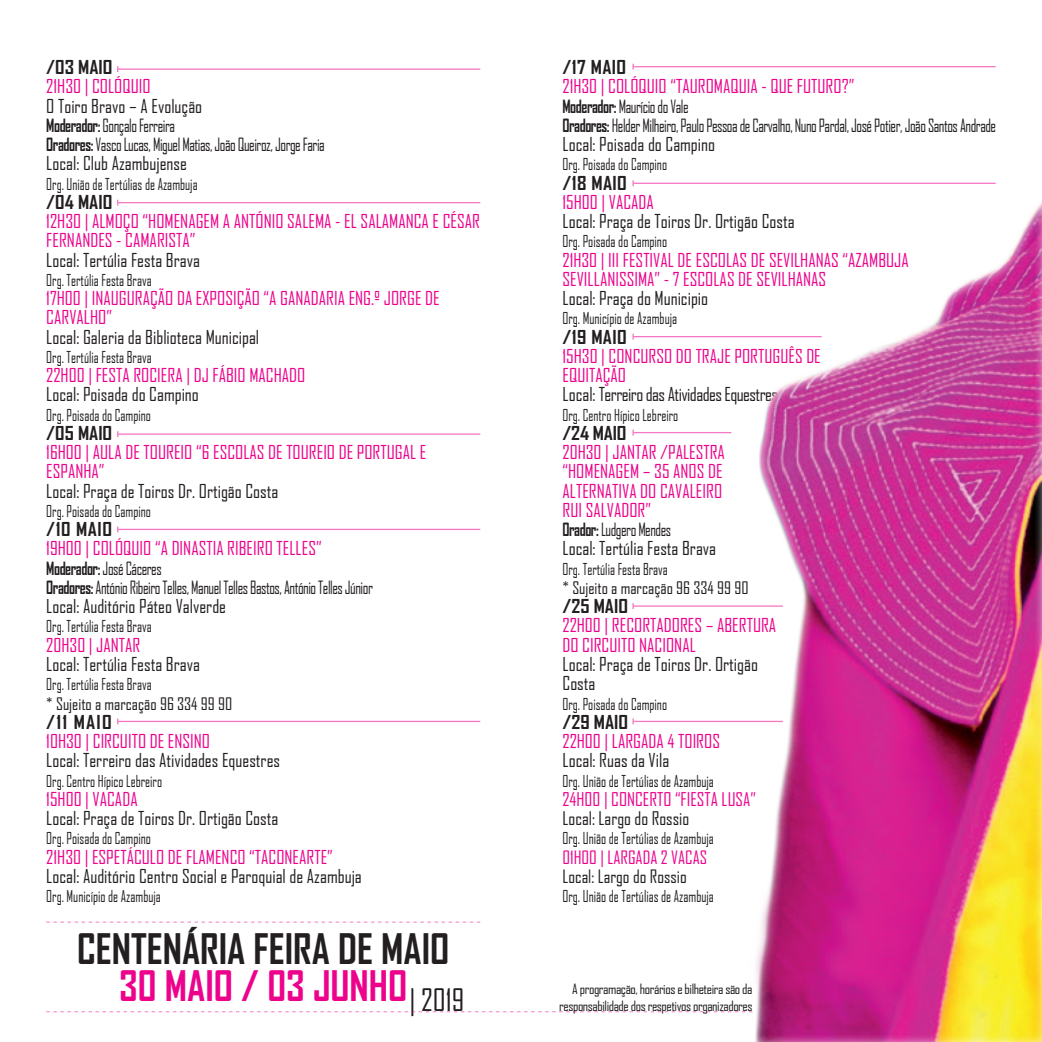
<style>
.page{position:relative;width:1042px;height:1042px;background:#fff}
.page>*{position:absolute;margin:0;border:0;box-sizing:border-box;transform-origin:0 0}
.t1{font:700 40.25px "Agency FB";color:#231f20}
.t2{font:700 40.25px "Agency FB";color:#ed028c}
.t3{font:29.75px "Agency FB";color:#231f20}
.t4{font:18.38px/19.2px "Agency FB";color:#ed028c}
.t5{font:18.38px/19.2px "Agency FB";color:#231f20}
.t6{font:700 18.38px "Agency FB";color:#231f20;scale:1.1 1}
.t7{font:18.38px "Agency FB";letter-spacing:-.03em;color:#231f20}
.t8{font:18.2px "Agency FB";color:#ed028c}
.t9{font:18.03px "Agency FB";color:#231f20}
.t10{font:17.68px "Agency FB";color:#ed028c}
.t11{font:17.68px "Agency FB";color:#231f20}
.t12{font:17.5px "Agency FB";letter-spacing:-.03em;color:#231f20;scale:.85 1}
.t13{font:16.62px "Agency FB";color:#231f20}
.t14{font:15.75px "Agency FB";color:#231f20;scale:.85 1}
.t15{font:13.65px/16.8px "Agency FB";letter-spacing:-.03em;color:#231f20;text-align:right;scale:1.04 1}
.s1{font-weight:700}
.s2{font-size:18.03px}
</style>
<div class="page">
<svg style="left:700px;top:66px;width:342px;height:976px"></svg>
<hr style="left:118px;top:68px;width:362px;height:2px;background:#ed028c">
<svg style="left:46px;top:921px;width:434px;height:1px"></svg>
<svg style="left:46px;top:1011px;width:706px;height:1px"></svg>
<hr style="left:118px;top:202px;width:362px;height:1px;background:#ed028c">
<hr style="left:118px;top:433px;width:362px;height:2px;background:#ed028c">
<hr style="left:118px;top:529px;width:362px;height:1px;background:#ed028c">
<hr style="left:118px;top:721px;width:362px;height:1px;background:#ed028c">
<hr style="left:633px;top:66px;width:362px;height:1px;background:#ed028c">
<svg style="left:632px;top:64px;width:2px;height:6px"></svg>
<hr style="left:633px;top:183px;width:362px;height:1px;background:#ed028c">
<svg style="left:632px;top:180px;width:2px;height:6px"></svg>
<hr style="left:633px;top:336px;width:188px;height:1px;background:#ed028c">
<svg style="left:632px;top:334px;width:2px;height:6px"></svg>
<hr style="left:633px;top:432px;width:98px;height:1px;background:#ed028c">
<hr style="left:633px;top:605px;width:150px;height:2px;background:#ed028c">
<svg style="left:632px;top:603px;width:2px;height:6px"></svg>
<hr style="left:633px;top:721px;width:150px;height:1px;background:#ed028c">
<svg style="left:632px;top:718px;width:2px;height:6px"></svg>
<p class="t6" style="left:46px;top:56px;width:62px">/03 MAIO</p>
<p class="t4" style="left:46px;top:76px;width:106px">21H30 | COLÓQUIO</p>
<p class="t5" style="left:46px;top:96px;width:157px">O Toiro Bravo – A Evolução</p>
<p class="t12" style="left:46px;top:115px;width:153px"><span class="s1">Moderador:</span> Gonçalo Ferreira</p>
<p class="t12" style="left:46px;top:134px;width:329px"><span class="s1">Oradores:</span> Vasco Lucas, Miguel Matias, João Queiroz, Jorge Faria</p>
<p class="t5" style="left:46px;top:153px;width:142px">Local: Club Azambujense</p>
<p class="t14" style="left:46px;top:174px;width:180px">Org. União de Tertúlias de Azambuja</p>
<p class="t6" style="left:46px;top:191px;width:61px">/04 MAIO</p>
<p class="t4" style="left:46px;top:211px;width:435px">12H30 | ALMOÇO “HOMENAGEM A ANTÓNIO SALEMA - EL SALAMANCA E CÉSAR<br>FERNANDES - CAMARISTA”</p>
<p class="t5" style="left:46px;top:250px;width:155px">Local: Tertúlia Festa Brava</p>
<p class="t14" style="left:46px;top:270px;width:125px">Org. Tertúlia Festa Brava</p>
<p class="t4" style="left:46px;top:288px;width:395px">17H00 | INAUGURAÇÃO DA EXPOSIÇÃO “A GANADARIA ENG.º JORGE DE<br>CARVALHO”</p>
<p class="t5" style="left:46px;top:327px;width:214px">Local: Galeria da Biblioteca Municipal</p>
<p class="t14" style="left:46px;top:347px;width:125px">Org. Tertúlia Festa Brava</p>
<p class="t4" style="left:46px;top:365px;width:261px">22H00 | FESTA ROCIERA | DJ FÁBIO MACHADO</p>
<p class="t5" style="left:46px;top:384px;width:154px">Local: Poisada do Campino</p>
<p class="t14" style="left:46px;top:405px;width:125px">Org. Poisada do Campino</p>
<p class="t6" style="left:46px;top:422px;width:61px">/05 MAIO</p>
<p class="t4" style="left:46px;top:442px;width:382px">16H00 | AULA DE TOUREIO “6 ESCOLAS DE TOUREIO DE PORTUGAL E<br>ESPANHA”</p>
<p class="t5" style="left:46px;top:481px;width:234px">Local: Praça de Toiros Dr. Ortigão Costa</p>
<p class="t14" style="left:46px;top:501px;width:125px">Org. Poisada do Campino</p>
<p class="t6" style="left:46px;top:518px;width:61px">/10 MAIO</p>
<p class="t4" style="left:46px;top:538px;width:277px">19H00 | COLÓQUIO “A DINASTIA RIBEIRO TELLES”</p>
<p class="t12" style="left:46px;top:557px;width:137px"><span class="s1">Moderador:</span> José Cáceres</p>
<p class="t12" style="left:46px;top:577px;width:386px"><span class="s1">Oradores:</span> António Ribeiro Telles, Manuel Telles Bastos, António Telles Júnior</p>
<p class="t5" style="left:46px;top:596px;width:181px">Local: Auditório Páteo Valverde</p>
<p class="t14" style="left:46px;top:617px;width:125px">Org. Tertúlia Festa Brava</p>
<p class="t4" style="left:46px;top:635px;width:96px">20H30 | JANTAR</p>
<p class="t5" style="left:46px;top:654px;width:155px">Local: Tertúlia Festa Brava</p>
<p class="t14" style="left:46px;top:675px;width:125px">Org. Tertúlia Festa Brava</p>
<p class="t13" style="left:46px;top:693px;width:187px">* Sujeito a marcação 96 334 99 90</p>
<p class="t6" style="left:46px;top:710px;width:61px">/11 MAIO</p>
<p class="t4" style="left:46px;top:731px;width:165px">10H30 | CIRCUITO DE ENSINO</p>
<p class="t5" style="left:46px;top:750px;width:235px">Local: Terreiro das Atividades Equestres</p>
<p class="t14" style="left:46px;top:771px;width:138px">Org. Centro Hípico Lebreiro</p>
<p class="t4" style="left:46px;top:789px;width:93px">15H00 | VACADA</p>
<p class="t5" style="left:46px;top:808px;width:234px">Local: Praça de Toiros Dr. Ortigão Costa</p>
<p class="t14" style="left:46px;top:829px;width:125px">Org. Poisada do Campino</p>
<p class="t4" style="left:46px;top:846px;width:288px">21H30 | ESPETÁCULO DE FLAMENCO “TACONEARTE”</p>
<p class="t5" style="left:46px;top:866px;width:317px">Local: Auditório Centro Social e Paroquial de Azambuja</p>
<p class="t14" style="left:46px;top:886px;width:136px">Org. Município de Azambuja</p>
<p class="t6" style="left:562px;top:56px;width:59px">/17 MAIO</p>
<p class="t4" style="left:562px;top:76px;width:293px">21H30 | COLÓQUIO “TAUROMAQUIA - QUE FUTURO?”</p>
<p class="t12" style="left:562px;top:95px;width:150px"><span class="s1">Moderador:</span> Maurício do Vale</p>
<p class="t12" style="left:562px;top:115px;width:512px"><span class="s1">Oradores:</span> Helder Milheiro, Paulo Pessoa de Carvalho, Nuno Pardal, José Potier, João Santos Andrade</p>
<p class="t5" style="left:562px;top:134px;width:154px">Local: Poisada do Campino</p>
<p class="t14" style="left:562px;top:155px;width:125px">Org. Poisada do Campino</p>
<p class="t6" style="left:562px;top:171px;width:60px">/18 MAIO</p>
<p class="t4" style="left:562px;top:192px;width:93px">15H00 | VACADA</p>
<p class="t5" style="left:562px;top:211px;width:234px">Local: Praça de Toiros Dr. Ortigão Costa</p>
<p class="t14" style="left:562px;top:232px;width:125px">Org. Poisada do Campino</p>
<p class="t4" style="left:562px;top:250px;width:348px">21H30 | III FESTIVAL DE ESCOLAS DE SEVILHANAS “AZAMBUJA<br>SEVILLANISSIMA” - 7 ESCOLAS DE SEVILHANAS</p>
<p class="t5" style="left:562px;top:288px;width:147px">Local: Praça do Municipio</p>
<p class="t14" style="left:562px;top:309px;width:136px">Org. Município de Azambuja</p>
<p class="t6" style="left:562px;top:325px;width:60px">/19 MAIO</p>
<p class="t4" style="left:562px;top:346px;width:260px">15H30 | CONCURSO DO TRAJE PORTUGUÊS DE<br>EQUITAÇÃO</p>
<p class="t7" style="left:562px;top:383px;width:217px">Local: Terreiro das Atividades Equestres</p>
<p class="t14" style="left:562px;top:405px;width:138px">Org. Centro Hípico Lebreiro</p>
<p class="t6" style="left:562px;top:422px;width:60px">/24 MAIO</p>
<p class="t4" style="left:562px;top:442px;width:164px">20H30 | JANTAR /PALESTRA “HOMENAGEM – 35 ANOS DE<br>ALTERNATIVA DO CAVALEIRO</p>
<p class="t4" style="left:562px;top:500px;width:90px">RUI SALVADOR”</p>
<p class="t12" style="left:562px;top:519px;width:129px"><span class="s1">Orador:</span> Ludgero Mendes</p>
<p class="t5" style="left:562px;top:538px;width:155px">Local: Tertúlia Festa Brava</p>
<p class="t14" style="left:562px;top:559px;width:125px">Org. Tertúlia Festa Brava</p>
<p class="t13" style="left:562px;top:577px;width:187px">* Sujeito a marcação 96 334 99 90</p>
<p class="t6" style="left:562px;top:595px;width:61px">/25 MAIO</p>
<p class="t4" style="left:562px;top:615px;width:215px">22H00 | RECORTADORES – ABERTURA<br>DO CIRCUITO NACIONAL</p>
<p class="t5" style="left:562px;top:654px;width:197px">Local: Praça de Toiros Dr. Ortigão<br>Costa</p>
<p class="t14" style="left:562px;top:694px;width:125px">Org. Poisada do Campino</p>
<p class="t6" style="left:562px;top:710px;width:61px">/29 MAIO</p>
<p class="t4" style="left:562px;top:731px;width:159px">22H00 | LARGADA 4 TOIROS</p>
<p class="t5" style="left:562px;top:750px;width:108px">Local: Ruas da Vila</p>
<p class="t14" style="left:562px;top:771px;width:180px">Org. União de Tertúlias de Azambuja</p>
<p class="t8" style="left:562px;top:788px;width:195px">24H00 | CONCERTO “FIESTA <span class="s2">LUSA”</span></p>
<p class="t9" style="left:562px;top:807px;width:128px">Local: Largo do Rossio</p>
<p class="t14" style="left:562px;top:829px;width:180px">Org. União de Tertúlias de Azambuja</p>
<p class="t10" style="left:562px;top:846px;width:146px">01H00 | LARGADA 2 VACAS</p>
<p class="t11" style="left:562px;top:865px;width:126px">Local: Largo do Rossio</p>
<p class="t14" style="left:562px;top:886px;width:180px">Org. União de Tertúlias de Azambuja</p>
<p class="t1" style="left:77px;top:924px;width:374px">CENTENÁRIA FEIRA DE MAIO</p>
<p class="t2" style="left:119px;top:960px;width:289px">30 MAIO / 03 JUNHO</p>
<p class="t3" style="left:409px;top:982px;width:57px">| 2019</p>
<p class="t15" style="left:559px;top:980px;width:187px">A programação, horários e bilheteira são da responsabilidade dos respetivos organizadores</p>
</div>
